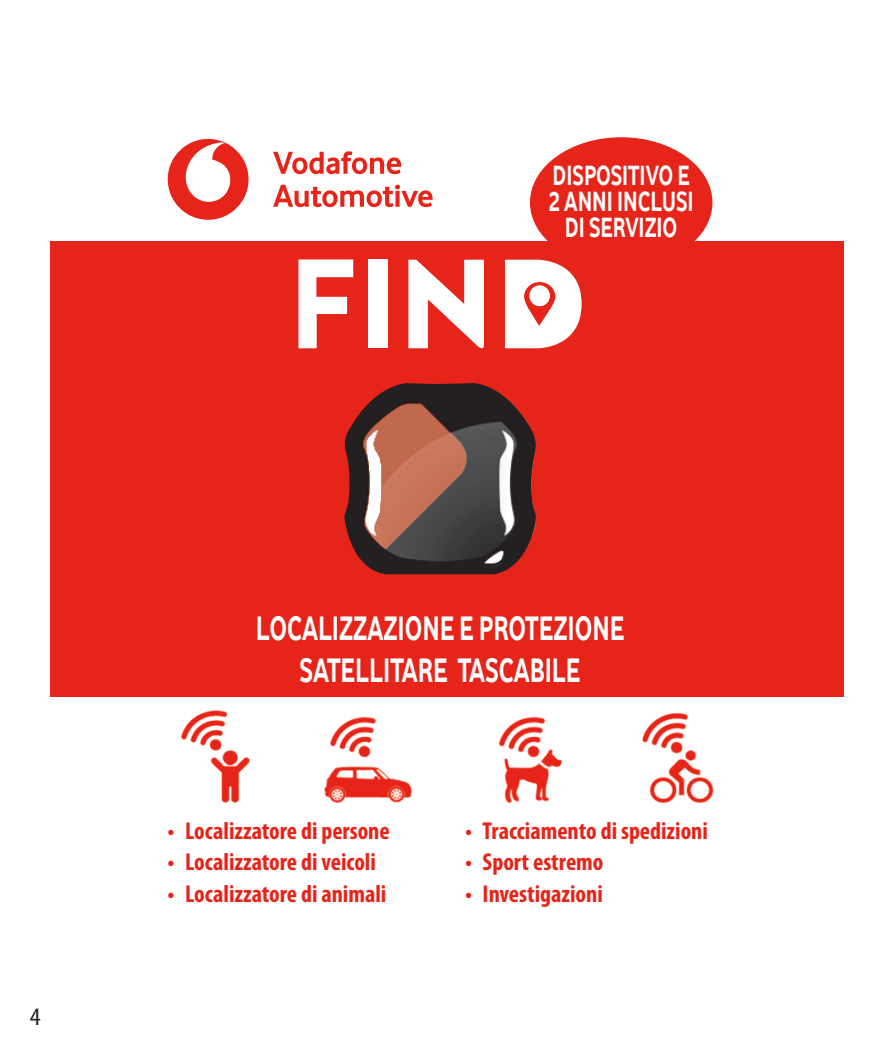
<style>
.page{position:relative;width:893px;height:1042px;background:#fff}
.page>*{position:absolute;margin:0;border:0;box-sizing:border-box;transform-origin:0 0}
.t1{font:700 35px/42px "Vodafone Rg";color:#fff;text-align:center;scale:.75 1}
.t2{font:700 28.7px/25.9px "Vodafone Rg";color:#fff;text-align:center;scale:.77 1}
.t3{font:condensed 25.2px "Myriad Pro";color:#231f20;scale:1.11 1}
.t4{font:700 condensed 24.5px "Myriad Pro";color:#e72419}
</style>
<div class="page">
<div style="left:530px;top:137px;width:182px;height:131px;background:#e72419;border-radius:50%"></div>
<div style="left:50px;top:242px;width:793px;height:455px;background:#e72419"></div>
<img style="left:344px;top:383px;width:192px;height:192px">
<img style="left:181px;top:710px;width:69px;height:94px">
<img style="left:324px;top:716px;width:88px;height:88px">
<img style="left:498px;top:716px;width:65px;height:88px">
<img style="left:642px;top:713px;width:72px;height:91px">
<svg style="left:298px;top:259px;width:55px;height:89px"></svg>
<div style="left:368px;top:259px;width:19px;height:89px;background:#fff"></div>
<svg style="left:408px;top:260px;width:76px;height:89px"></svg>
<svg style="left:505px;top:260px;width:77px;height:88px"></svg>
<div style="left:529px;top:285px;width:21px;height:21px;background:#fff;border-radius:50%"></div>
<div style="left:168px;top:139px;width:81px;height:81px;background:#e72419;border-radius:50%"></div>
<svg style="left:186px;top:142px;width:44px;height:60px"></svg>
<svg style="left:273px;top:151px;width:128px;height:23px"></svg>
<svg style="left:273px;top:185px;width:160px;height:22px"></svg>
<p class="t2" style="left:549px;top:162px;width:190px">DISPOSITIVO E<br>2 ANNI INCLUSI<br>DI SERVIZIO</p>
<p class="t3" style="left:30px;top:1001px;width:11px">4</p>
<h1 class="t1" style="left:256px;top:607px;width:493px">LOCALIZZAZIONE E PROTEZIONE<br>SATELLITARE TASCABILE</h1>
<p class="t4" style="left:168px;top:815px;width:224px">• Localizzatore di persone</p>
<p class="t4" style="left:168px;top:846px;width:210px">• Localizzatore di veicoli</p>
<p class="t4" style="left:168px;top:878px;width:220px">• Localizzatore di animali</p>
<p class="t4" style="left:465px;top:815px;width:244px">• Tracciamento di spedizioni</p>
<p class="t4" style="left:465px;top:846px;width:140px">• Sport estremo</p>
<p class="t4" style="left:465px;top:878px;width:139px">• Investigazioni</p>
</div>
